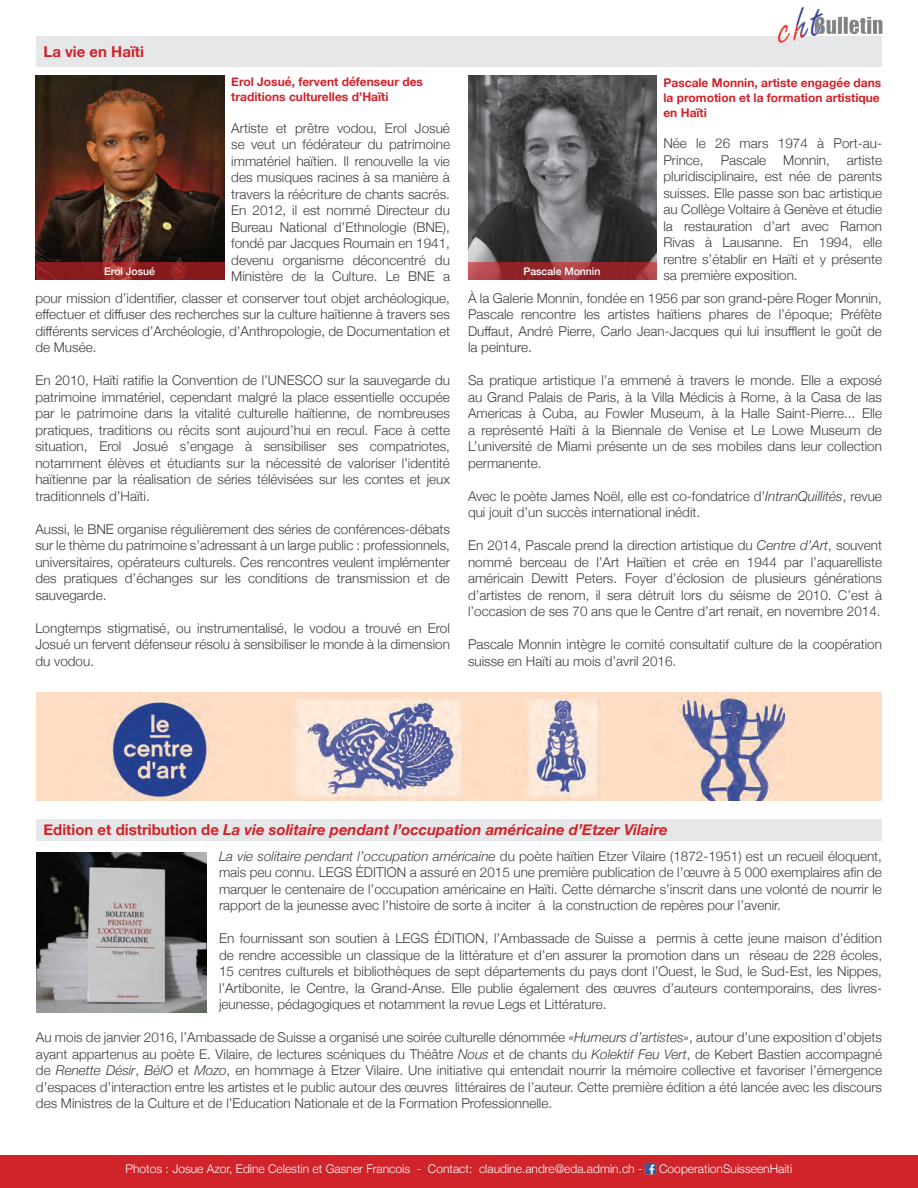
<style>
.page{position:relative;width:918px;height:1188px;background:#fff}
.page>*{position:absolute;margin:0;border:0;box-sizing:border-box;transform-origin:0 0}
.t1{font:italic 700 15px "Helvetica Neue";color:#d1232a}
.t2{font:700 15px "Helvetica Neue";color:#d1232a}
.t3{font:300 13.5px/16.5px "Helvetica Neue";color:#3e3e3f;text-align:justify}
.t4{font:700 12px/15px "Helvetica Neue";color:#d1232a}
.t5{font:300 12px "Helvetica Neue";color:#fff}
.t6{font:500 10.5px "Helvetica Neue";letter-spacing:-.005em;color:#fff}
.s1{font-style:italic}
.s2{font-style:normal}
</style>
<div class="page">
<div style="left:0;top:1156px;width:918px;height:32px;background:#d1232a"></div>
<img style="left:468px;top:75px;width:189px;height:188px">
<div style="left:36px;top:36px;width:846px;height:31px;background:#e6e7e9"></div>
<img style="left:777px;top:7px;width:106px;height:36px">
<div style="left:36px;top:819px;width:846px;height:21px;background:#e6e7e9"></div>
<svg style="left:644px;top:1162px;width:13px;height:13px"></svg>
<img style="left:35px;top:75px;width:189px;height:205px">
<img style="left:36px;top:853px;width:171px;height:159px">
<div style="left:36px;top:692px;width:846px;height:109px;background:#fdddc4"></div>
<img style="left:109px;top:695px;width:676px;height:106px">
<svg style="left:36px;top:263px;width:188px;height:17px;background:#8f1f21"></svg>
<svg style="left:468px;top:263px;width:189px;height:17px;background:#9e3237"></svg>
<p class="t2" style="left:44px;top:40px;width:102px">La vie en Haïti</p>
<p class="t4" style="left:231px;top:75px;width:193px">Erol Josué, fervent défenseur des traditions culturelles d’Haïti</p>
<p class="t3" style="left:231px;top:119px;width:220px">Artiste et prêtre vodou, Erol Josué se veut un fédérateur du patrimoine immatériel haïtien. Il renouvelle la vie des musiques racines à sa manière à travers la réécriture de chants sacrés.<br>En 2012, il est nommé Directeur du Bureau National d’Ethnologie (BNE), fondé par Jacques Roumain en 1941, devenu organisme déconcentré du Ministère de la Culture. Le BNE a</p>
<p class="t4" style="left:663px;top:75px;width:219px">Pascale Monnin, artiste engagée dans la promotion et la formation artistique en Haïti</p>
<p class="t3" style="left:663px;top:134px;width:220px">Née le 26 mars 1974 à Port-au-<br>Prince,</p>
<p class="t3" style="left:663px;top:151px;width:220px;text-indent:183px">artiste pluridisciplinaire, est née de parents suisses. Elle passe son bac artistique au Collège Voltaire à Genève et étudie la restauration d’art avec Ramon Rivas à Lausanne. En 1994, elle rentre s’établir en Haïti et y présente sa première exposition.</p>
<p class="t3" style="left:721px;top:151px;width:47px">Pascale</p>
<p class="t3" style="left:783px;top:151px;width:48px">Monnin,</p>
<p class="t6" style="left:104px;top:263px;width:52px">Erol Josué</p>
<p class="t6" style="left:523px;top:263px;width:79px">Pascale Monnin</p>
<p class="t3" style="left:468px;top:289px;width:415px">À la Galerie Monnin, fondée en 1956 par son grand-père Roger Monnin, Pascale rencontre les artistes haïtiens phares de l’époque; Préfète Duffaut, André Pierre, Carlo Jean-Jacques qui lui insufflent le goût de la peinture.</p>
<p class="t3" style="left:468px;top:371px;width:416px">Sa pratique artistique l’a emmené à travers le monde. Elle a exposé au Grand Palais de Paris, à la Villa Médicis à Rome, à la Casa de las Americas à Cuba, au Fowler Museum, à la Halle Saint-Pierre... Elle a représenté Haïti à la Biennale de Venise et Le Lowe Museum de L’université de Miami présente un de ses mobiles dans leur collection permanente.</p>
<p class="t3" style="left:468px;top:487px;width:415px">Avec le poète James Noël, elle est co-fondatrice d’<span class="s1">IntranQuillités</span>, revue qui jouit d’un succès international inédit.</p>
<p class="t3" style="left:468px;top:536px;width:416px">En 2014, Pascale prend la direction artistique du <span class="s1">Centre d’Art</span>, souvent nommé berceau de l’Art Haïtien et crée en 1944 par l’aquarelliste américain Dewitt Peters. Foyer d’éclosion de plusieurs générations d’artistes de renom, il sera détruit lors du séisme de 2010. C’est à l’occasion de ses 70 ans que le Centre d’art renait, en novembre 2014.</p>
<p class="t3" style="left:468px;top:635px;width:415px">Pascale Monnin intègre le comité consultatif culture de la coopération suisse en Haïti au mois d’avril 2016.</p>
<p class="t3" style="left:35px;top:289px;width:416px">pour mission d’identifier, classer et conserver tout objet archéologique, effectuer et diffuser des recherches sur la culture haïtienne à travers ses différents services d’Archéologie, d’Anthropologie, de Documentation et de Musée.</p>
<p class="t3" style="left:35px;top:371px;width:416px">En 2010, Haïti ratifie la Convention de l’UNESCO sur la sauvegarde du patrimoine immatériel, cependant malgré la place essentielle occupée par le patrimoine dans la vitalité culturelle haïtienne, de nombreuses pratiques, traditions ou récits sont aujourd’hui en recul. Face à cette situation, Erol Josué s’engage à sensibiliser ses compatriotes, notamment élèves et étudiants sur la nécessité de valoriser l’identité haïtienne par la réalisation de séries télévisées sur les contes et jeux traditionnels d’Haïti.</p>
<p class="t3" style="left:35px;top:520px;width:416px">Aussi, le BNE organise régulièrement des séries de conférences-débats sur le thème du patrimoine s’adressant à un large public : professionnels, universitaires, opérateurs culturels. Ces rencontres veulent implémenter des pratiques d’échanges sur les conditions de transmission et de sauvegarde.</p>
<p class="t3" style="left:35px;top:619px;width:416px">Longtemps stigmatisé, ou instrumentalisé, le vodou a trouvé en Erol Josué un fervent défenseur résolu à sensibiliser le monde à la dimension du vodou.</p>
<p class="t1" style="left:44px;top:818px;width:626px"><span class="s2">Edition et distribution de</span> La vie solitaire pendant l’occupation américaine d’Etzer Vilaire</p>
<p class="t3" style="left:219px;top:847px;width:665px"><span class="s1">La vie solitaire pendant l’occupation américaine</span> du poète haïtien Etzer Vilaire (1872-1951) est un recueil éloquent, mais peu connu. LEGS ÉDITION a assuré en 2015 une première publication de l’œuvre à 5 000 exemplaires afin de marquer le centenaire de l’occupation américaine en Haïti. Cette démarche s’inscrit dans une volonté de nourrir le rapport de la jeunesse avec l’histoire de sorte à inciter à la construction de repères pour l’avenir.</p>
<p class="t3" style="left:219px;top:929px;width:665px">En fournissant son soutien à LEGS ÉDITION, l’Ambassade de Suisse a permis à cette jeune maison d’édition de rendre accessible un classique de la littérature et d’en assurer la promotion dans un réseau de 228 écoles, 15 centres culturels et bibliothèques de sept départements du pays dont l’Ouest, le Sud, le Sud-Est, les Nippes, l’Artibonite, le Centre, la Grand-Anse. Elle publie également des œuvres d’auteurs contemporains, des livres&shy;jeunesse, pédagogiques et notamment la revue Legs et Littérature.</p>
<p class="t3" style="left:36px;top:1028px;width:848px">Au mois de janvier 2016, l’Ambassade de Suisse a organisé une soirée culturelle dénommée <span class="s1">«Humeurs d’artistes»</span>, autour d’une exposition d’objets ayant appartenus au poète E. Vilaire, de lectures scéniques du Théâtre <span class="s1">Nous</span> et de chants du <span class="s1">Kolektif Feu Vert</span>, de Kebert Bastien accompagné de <span class="s1">Renette Désir</span>, <span class="s1">BélO</span> et <span class="s1">Mozo</span>, en hommage à Etzer Vilaire. Une initiative qui entendait nourrir la mémoire collective et favoriser l’émergence d’espaces d’interaction entre les artistes et le public autour des œuvres littéraires de l’auteur. Cette première édition a été lancée avec les discours des Ministres de la Culture et de l’Education Nationale et de la Formation Professionnelle.</p>
<p class="t5" style="left:126px;top:1159px;width:518px">Photos : Josue Azor, Edine Celestin et Gasner Francois - Contact: claudine.andre@eda.admin.ch -</p>
<p class="t5" style="left:659px;top:1159px;width:135px">CooperationSuisseenHaiti</p>
</div>
